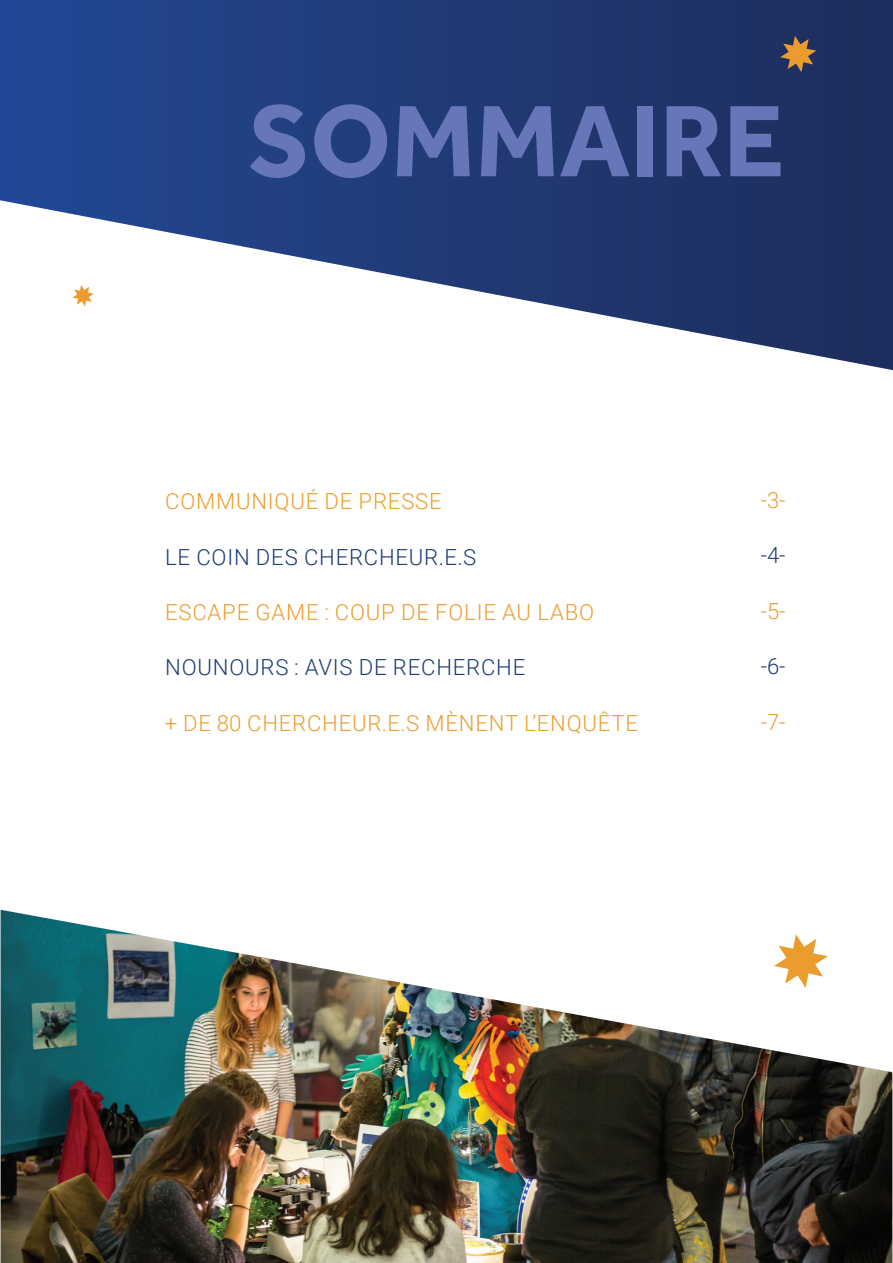
<style>
.page{position:relative;width:893px;height:1263px;background:#fff}
.page>*{position:absolute;margin:0;border:0;box-sizing:border-box;transform-origin:0 0}
.t1{font:700 105px "Effra";color:#6776b9}
.t2{font:300 22.2px "Roboto";letter-spacing:.035em;color:#ec9e2f}
.t3{font:300 22.2px "Roboto";letter-spacing:.035em;color:#1d3c74}
.t4{font:300 22.2px "Roboto";color:#ea9d2e}
</style>
<div class="page">
<svg style="left:0;top:0;width:893px;height:370px"></svg>
<img style="left:1px;top:910px;width:891px;height:353px">
<svg style="left:780px;top:36px;width:36px;height:36px"></svg>
<svg style="left:774px;top:934px;width:54px;height:54px"></svg>
<svg style="left:72px;top:285px;width:22px;height:21px"></svg>
<h1 class="t1" style="left:248px;top:77px;width:538px">SOMMAIRE</h1>
<p class="t2" style="left:165px;top:486px;width:278px">COMMUNIQUÉ DE PRESSE</p>
<p class="t3" style="left:165px;top:541px;width:313px">LE COIN DES CHERCHEUR.E.S</p>
<p class="t2" style="left:165px;top:596px;width:430px">ESCAPE GAME : COUP DE FOLIE AU LABO</p>
<p class="t3" style="left:165px;top:652px;width:362px">NOUNOURS : AVIS DE RECHERCHE</p>
<p class="t2" style="left:165px;top:707px;width:475px">+ DE 80 CHERCHEUR.E.S MÈNENT L’ENQUÊTE</p>
<p class="t4" style="left:761px;top:484px;width:26px">-3-</p>
<p class="t3" style="left:761px;top:540px;width:26px">-4-</p>
<p class="t4" style="left:761px;top:595px;width:26px">-5-</p>
<p class="t3" style="left:761px;top:651px;width:26px">-6-</p>
<p class="t4" style="left:761px;top:706px;width:26px">-7-</p>
</div>
